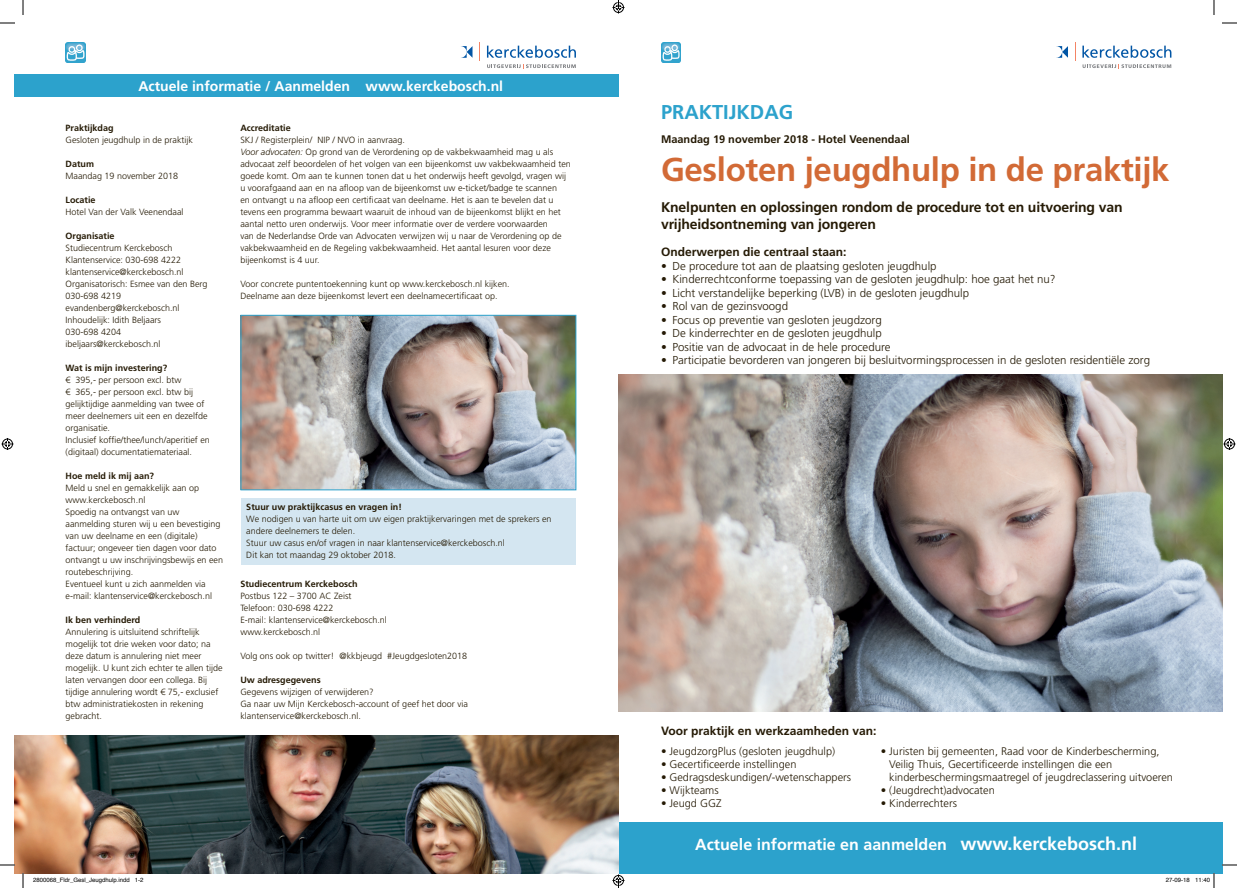
<style>
.page{position:relative;width:1237px;height:888px;background:#fff}
.page>*{position:absolute;margin:0;border:0;box-sizing:border-box;transform-origin:0 0}
.t1{font:700 33px "Frutiger LT Std";letter-spacing:-.01em;color:#d26a36}
.t2{font:700 20px "Frutiger LT Std";color:#2ca2cc}
.t3{font:700 16px "Frutiger LT Std";color:#fff}
.t4{font:700 14px/17px "Frutiger LT Std";letter-spacing:-.01em;color:#251a05}
.t5{font:700 14px "Frutiger LT Std";color:#fff}
.t6{font:700 12px "Frutiger LT Std";color:#251a05}
.t7{font:300 11.5px "Frutiger LT Std";color:#251a05}
.t8{font:300 11px/13px "Frutiger LT Std";color:#251a05}
.t9{font:700 11px "Frutiger LT Std";color:#251a05}
.t10{font:300 9px/12px "Frutiger LT Std";color:#251a05}
.t11{font:700 9px "Frutiger LT Std";color:#251a05}
.t12{font:6px "Helvetica";color:#000}
.s1{font-style:italic}
.s2{font-size:18px}
</style>
<div class="page">
<div style="left:618px;top:822px;width:604px;height:51px;background:#2ca2cc"></div>
<img style="left:618px;top:374px;width:604px;height:337px">
<img style="left:14px;top:736px;width:604px;height:137px">
<img style="left:243px;top:317px;width:331px;height:171px">
<div style="left:241px;top:315px;width:335px;height:175px;border:1px solid #2ca2cc"></div>
<div style="left:23px;top:74px;width:595px;height:23px;background:#2ca2cc"></div>
<div style="left:241px;top:498px;width:334px;height:66px;background:#d4e6f1"></div>
<div style="left:15px;top:74px;width:8px;height:23px;background:#2ca2cc"></div>
<img style="left:661px;top:43px;width:20px;height:20px">
<img style="left:66px;top:43px;width:19px;height:20px">
<svg style="left:1082px;top:46px;width:89px;height:12px"></svg>
<svg style="left:1082px;top:64px;width:89px;height:4px"></svg>
<svg style="left:1056px;top:46px;width:12px;height:12px"></svg>
<svg style="left:487px;top:46px;width:89px;height:12px"></svg>
<svg style="left:479px;top:43px;width:1px;height:18px"></svg>
<svg style="left:487px;top:64px;width:89px;height:4px"></svg>
<svg style="left:461px;top:46px;width:11px;height:12px"></svg>
<svg style="left:0;top:22px;width:15px;height:2px"></svg>
<svg style="left:1222px;top:22px;width:15px;height:2px"></svg>
<svg style="left:0;top:864px;width:15px;height:2px"></svg>
<svg style="left:1222px;top:864px;width:15px;height:2px"></svg>
<svg style="left:22px;top:0;width:2px;height:15px"></svg>
<svg style="left:22px;top:873px;width:2px;height:15px"></svg>
<svg style="left:1213px;top:0;width:1px;height:15px"></svg>
<svg style="left:2px;top:438px;width:12px;height:12px"></svg>
<svg style="left:1223px;top:438px;width:12px;height:12px"></svg>
<svg style="left:1165px;top:873px;width:49px;height:15px"></svg>
<svg style="left:612px;top:0;width:12px;height:14px"></svg>
<svg style="left:612px;top:874px;width:12px;height:14px"></svg>
<h3 class="t5" style="left:138px;top:78px;width:366px">Actuele informatie / Aanmelden www.kerckebosch.nl</h3>
<p class="t11" style="left:240px;top:123px;width:52px">Accreditatie</p>
<p class="t10" style="left:240px;top:134px;width:332px">SKJ / Registerplein/ NIP / NVO in aanvraag.<br><span class="s1">Voor advocaten:</span> Op grond van de Verordening op de vakbekwaamheid mag u als advocaat zelf beoordelen of het volgen van een bijeenkomst uw vakbekwaamheid ten goede komt. Om aan te kunnen tonen dat u het onderwijs heeft gevolgd, vragen wij u voorafgaand aan en na afloop van de bijeenkomst uw e-ticket/badge te scannen<br>en ontvangt u na afloop een certificaat van deelname. Het is aan te bevelen dat u tevens een programma bewaart waaruit de inhoud van de bijeenkomst blijkt en het aantal netto uren onderwijs. Voor meer informatie over de verdere voorwaarden<br>van de Nederlandse Orde van Advocaten verwijzen wij u naar de Verordening op de vakbekwaamheid en de Regeling vakbekwaamheid. Het aantal lesuren voor deze bijeenkomst is 4 uur.</p>
<p class="t10" style="left:240px;top:278px;width:271px">Voor concrete puntentoekenning kunt op www.kerckebosch.nl kijken.<br>Deelname aan deze bijeenkomst levert een deelnamecertificaat op.</p>
<p class="t11" style="left:66px;top:123px;width:50px">Praktijkdag</p>
<p class="t10" style="left:66px;top:134px;width:129px">Gesloten jeugdhulp in de praktijk</p>
<p class="t11" style="left:66px;top:159px;width:30px">Datum</p>
<p class="t10" style="left:66px;top:170px;width:114px">Maandag 19 november 2018</p>
<p class="t11" style="left:66px;top:195px;width:32px">Locatie</p>
<p class="t10" style="left:66px;top:206px;width:120px">Hotel Van der Valk Veenendaal</p>
<p class="t11" style="left:66px;top:231px;width:51px">Organisatie</p>
<p class="t10" style="left:66px;top:242px;width:144px">Studiecentrum Kerckebosch<br>Klantenservice: 030-698 4222 klantenservice@kerckebosch.nl<br>Organisatorisch: Esmee van den Berg<br>030-698 4219 evandenberg@kerckebosch.nl<br>Inhoudelijk: Idith Beljaars<br>030-698 4204 ibeljaars@kerckebosch.nl</p>
<p class="t11" style="left:66px;top:363px;width:103px">Wat is mijn investering?</p>
<p class="t10" style="left:66px;top:374px;width:146px">€ 395,- per persoon excl. btw<br>€ 365,- per persoon excl. btw bij gelijktijdige aanmelding van twee of meer deelnemers uit een en dezelfde organisatie.<br>Inclusief koffie/thee/lunch/aperitief en (digitaal) documentatiemateriaal.</p>
<p class="t11" style="left:66px;top:471px;width:90px">Hoe meld ik mij aan?</p>
<p class="t10" style="left:66px;top:482px;width:159px">Meld u snel en gemakkelijk aan op www.kerckebosch.nl<br>Spoedig na ontvangst van uw aanmelding sturen wij u een bevestiging van uw deelname en een (digitale) factuur; ongeveer tien dagen voor dato ontvangt u uw inschrijvingsbewijs en een routebeschrijving.<br>Eventueel kunt u zich aanmelden via e-mail: klantenservice@kerckebosch.nl</p>
<p class="t11" style="left:66px;top:615px;width:76px">Ik ben verhinderd</p>
<p class="t10" style="left:66px;top:626px;width:159px">Annulering is uitsluitend schriftelijk mogelijk tot drie weken voor dato; na deze datum is annulering niet meer mogelijk. U kunt zich echter te allen tijde laten vervangen door een collega. Bij tijdige annulering wordt € 75,- exclusief btw administratiekosten in rekening gebracht.</p>
<p class="t11" style="left:246px;top:502px;width:157px">Stuur uw praktijkcasus en vragen in!</p>
<p class="t10" style="left:246px;top:513px;width:307px">We nodigen u van harte uit om uw eigen praktijkervaringen met de sprekers en andere deelnemers te delen.<br>Stuur uw casus en/of vragen in naar klantenservice@kerckebosch.nl<br>Dit kan tot maandag 29 oktober 2018.</p>
<p class="t11" style="left:240px;top:578px;width:119px">Studiecentrum Kerckebosch</p>
<p class="t10" style="left:240px;top:590px;width:148px">Postbus 122 – 3700 AC Zeist<br>Telefoon: 030-698 4222<br>E-mail: klantenservice@kerckebosch.nl www.kerckebosch.nl</p>
<p class="t10" style="left:240px;top:650px;width:228px">Volg ons ook op twitter! @kkbjeugd #Jeugdgesloten2018</p>
<p class="t11" style="left:240px;top:674px;width:82px">Uw adresgegevens</p>
<p class="t10" style="left:240px;top:686px;width:229px">Gegevens wijzigen of verwijderen?<br>Ga naar uw Mijn Kerckebosch-account of geef het door via klantenservice@kerckebosch.nl.</p>
<h2 class="t2" style="left:661px;top:100px;width:134px">Praktijkdag</h2>
<p class="t9" style="left:661px;top:133px;width:250px">Maandag 19 november 2018 - Hotel Veenendaal</p>
<h1 class="t1" style="left:661px;top:150px;width:510px">Gesloten jeugdhulp in de praktijk</h1>
<h3 class="t4" style="left:661px;top:199px;width:463px">Knelpunten en oplossingen rondom de procedure tot en uitvoering van vrijheidsontneming van jongeren</h3>
<h3 class="t6" style="left:661px;top:245px;width:187px">Onderwerpen die centraal staan:</h3>
<p class="t7" style="left:661px;top:259px;width:277px">• De procedure tot aan de plaatsing gesloten jeugdhulp</p>
<p class="t7" style="left:661px;top:273px;width:396px">• Kinderrechtconforme toepassing van de gesloten jeugdhulp: hoe gaat het nu?</p>
<p class="t7" style="left:661px;top:286px;width:310px">• Licht verstandelijke beperking (LVB) in de gesloten jeugdhulp</p>
<p class="t7" style="left:661px;top:300px;width:129px">• Rol van de gezinsvoogd</p>
<p class="t7" style="left:661px;top:313px;width:222px">• Focus op preventie van gesloten jeugdzorg</p>
<p class="t7" style="left:661px;top:327px;width:222px">• De kinderrechter en de gesloten jeugdhulp</p>
<p class="t7" style="left:661px;top:340px;width:231px">• Positie van de advocaat in de hele procedure</p>
<p class="t7" style="left:661px;top:354px;width:490px">• Participatie bevorderen van jongeren bij besluitvormingsprocessen in de gesloten residentiële zorg</p>
<h3 class="t6" style="left:661px;top:724px;width:217px">Voor praktijk en werkzaamheden van:</h3>
<p class="t8" style="left:661px;top:744px;width:176px">• JeugdzorgPlus (gesloten jeugdhulp)</p>
<p class="t8" style="left:661px;top:757px;width:137px">• Gecertificeerde instellingen</p>
<p class="t8" style="left:661px;top:770px;width:192px">• Gedragsdeskundigen/-wetenschappers</p>
<p class="t8" style="left:661px;top:783px;width:59px">• Wijkteams</p>
<p class="t8" style="left:661px;top:796px;width:62px">• Jeugd GGZ</p>
<p class="t8" style="left:889px;top:744px;width:285px;text-indent:-9px">• Juristen bij gemeenten, Raad voor de Kinderbescherming,<br>Veilig Thuis, Gecertificeerde instellingen die een kinderbeschermingsmaatregel of jeugdreclassering uitvoeren</p>
<p class="t8" style="left:880px;top:784px;width:116px">• (Jeugdrecht)advocaten</p>
<p class="t8" style="left:880px;top:797px;width:78px">• Kinderrechters</p>
<h3 class="t3" style="left:695px;top:835px;width:443px">Actuele informatie en aanmelden <span class="s2">www.kerckebosch.nl</span></h3>
<p class="t12" style="left:33px;top:875px;width:112px">2800068_Fldr_Gesl_Jeugdhulp.indd 1-2</p>
<p class="t12" style="left:1166px;top:875px;width:46px">27-09-18 11:40</p>
</div>
